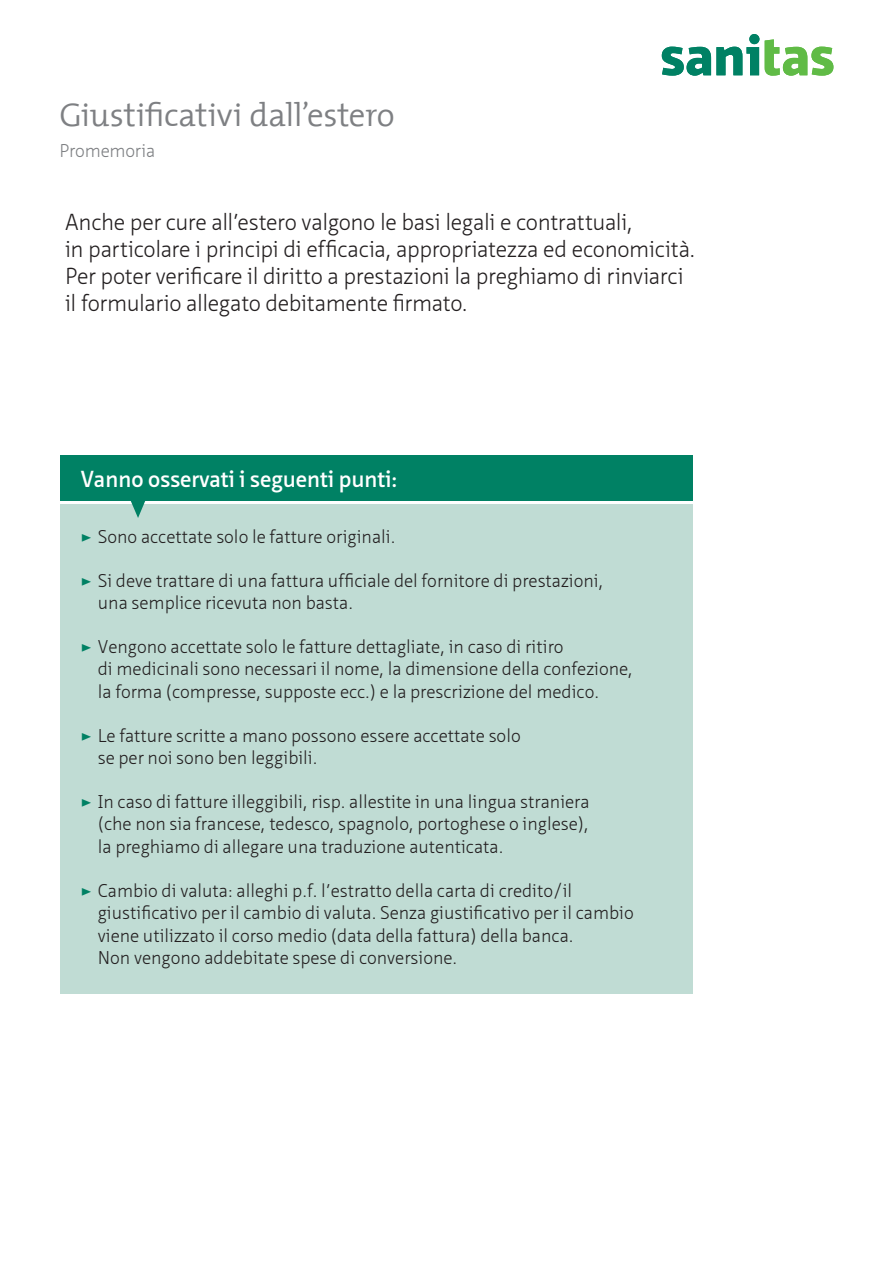
<style>
.page{position:relative;width:893px;height:1263px;background:#fff}
.page>*{position:absolute;margin:0;border:0;box-sizing:border-box;transform-origin:0 0}
.t1{font:300 33px "The Mix";letter-spacing:-.01em;color:#7e8083}
.t2{font:300 22.5px/27px "Neue Sans";letter-spacing:-.015em;color:#231f20}
.t3{font:600 22.5px "Neue Sans";color:#fff}
.t4{font:300 18px/22.5px "Neue Sans";color:#231f20}
.t5{font:300 18px "Neue Sans";letter-spacing:-.015em;color:#7e8083}
.s1{font-family:"The Mix Bold Caps Bold";font-weight:400;color:#008164}
</style>
<div class="page">
<div style="left:60px;top:504px;width:632px;height:489px;background:#c0dcd4"></div>
<div style="left:60px;top:455px;width:632px;height:45px;background:#008164"></div>
<div style="left:749px;top:34px;width:10px;height:10px;background:#008164;border-radius:50%"></div>
<svg style="left:662px;top:47px;width:97px;height:29px"></svg>
<svg style="left:765px;top:39px;width:68px;height:37px"></svg>
<svg style="left:130px;top:500px;width:16px;height:18px"></svg>
<h1 class="t1" style="left:60px;top:87px;width:337px">Giustificativi dall’estero</h1>
<p class="t5" style="left:60px;top:140px;width:97px">Promemoria</p>
<p class="t2" style="left:65px;top:209px;width:632px">Anche per cure all’estero valgono le basi legali e contrattuali,<br>in particolare i principi di efficacia, appropriatezza ed economicità.<br>Per poter verificare il diritto a prestazioni la preghiamo di rinviarci il formulario allegato debitamente firmato.</p>
<p class="t3" style="left:81px;top:465px;width:318px">Vanno osservati i seguenti punti:</p>
<p class="t4" style="left:81px;top:526px;width:316px"><span class="s1">&gt;</span> Sono accettate solo le fatture originali.</p>
<p class="t4" style="left:98px;top:569px;width:507px;text-indent:-17px"><span class="s1">&gt;</span> Si deve trattare di una fattura ufficiale del fornitore di prestazioni, una semplice ricevuta non basta.</p>
<p class="t4" style="left:98px;top:636px;width:537px;text-indent:-17px"><span class="s1">&gt;</span> Vengono accettate solo le fatture dettagliate, in caso di ritiro<br>di medicinali sono necessari il nome, la dimensione della confezione, la forma (compresse, supposte ecc.) e la prescrizione del medico.</p>
<p class="t4" style="left:98px;top:724px;width:424px;text-indent:-17px"><span class="s1">&gt;</span> Le fatture scritte a mano possono essere accettate solo se per noi sono ben leggibili.</p>
<p class="t4" style="left:98px;top:791px;width:493px;text-align:justify;text-indent:-17px"><span class="s1">&gt;</span> In caso di fatture illeggibili, risp. allestite in una lingua straniera (che non sia francese, tedesco, spagnolo, portoghese o inglese), la preghiamo di allegare una traduzione autenticata.</p>
<p class="t4" style="left:98px;top:879px;width:537px;text-indent:-17px"><span class="s1">&gt;</span> Cambio di valuta: alleghi p.f. l’estratto della carta di credito/il giustificativo per il cambio di valuta. Senza giustificativo per il cambio viene utilizzato il corso medio (data della fattura) della banca.<br>Non vengono addebitate spese di conversione.</p>
</div>
